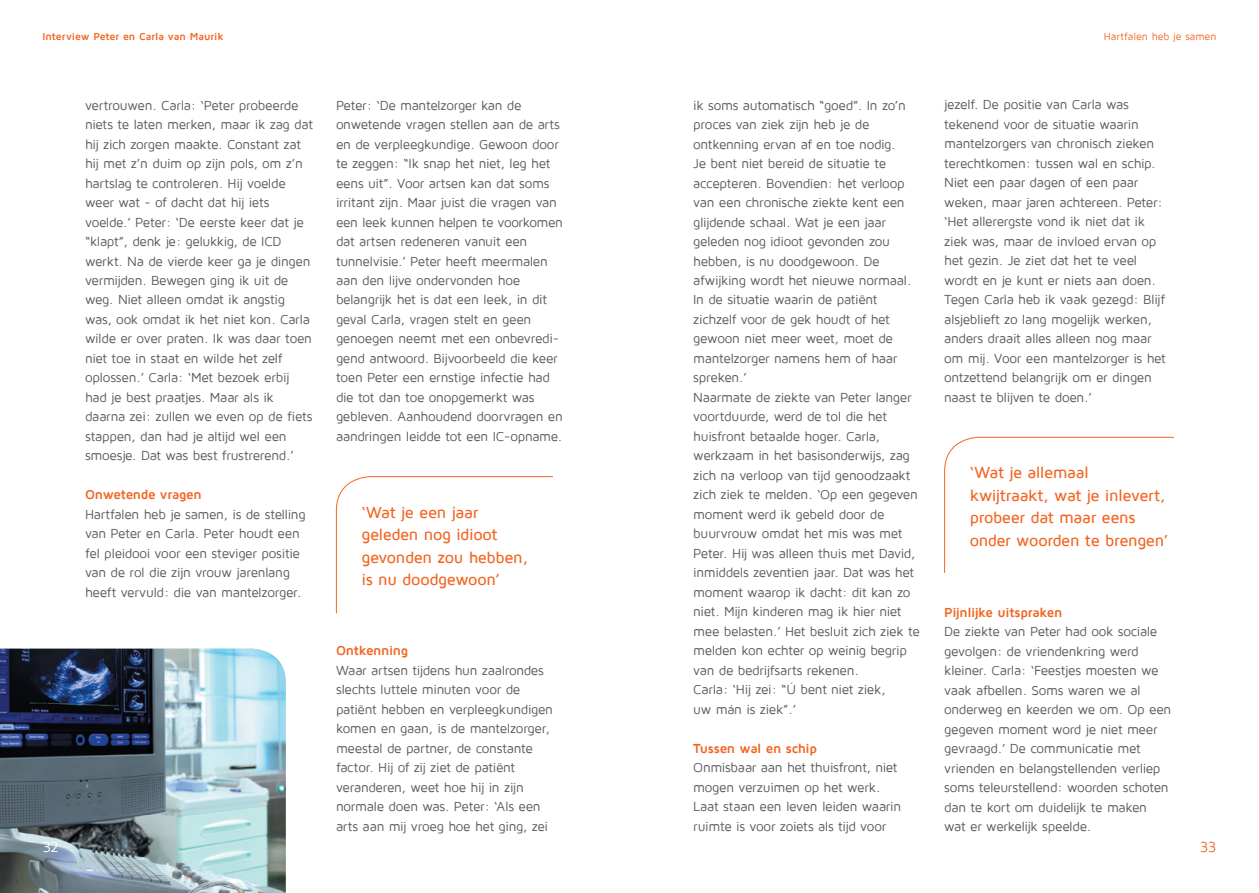
<style>
.page{position:relative;width:1259px;height:893px;background:#fff}
.page>*{position:absolute;margin:0;border:0;box-sizing:border-box;transform-origin:0 0}
.t1{font:500 16.5px/22.5px "Maven Pro";letter-spacing:-.025em;color:#f26522}
.t2{font:15px "Maven Pro";color:#fff}
.t3{font:15px "Maven Pro";color:#f26522}
.t4{font:13.5px/19.5px "Maven Pro";letter-spacing:-.025em;color:#58595b}
.t5{font:700 13.5px "Maven Pro";letter-spacing:-.03em;color:#f26522}
.t6{font:700 10.5px "Maven Pro";letter-spacing:-.005em;color:#f26522}
.t7{font:10.5px "Maven Pro";letter-spacing:-.005em;color:#f26522}
</style>
<div class="page">
<img style="left:0;top:649px;width:286px;height:244px">
<svg style="left:336px;top:476px;width:217px;height:138px"></svg>
<svg style="left:944px;top:437px;width:230px;height:136px"></svg>
<p class="t6" style="left:43px;top:31px;width:183px">Interview Peter en Carla van Maurik</p>
<p class="t7" style="left:1104px;top:31px;width:114px">Hartfalen heb je samen</p>
<p class="t4" style="left:85px;top:95px;width:229px">vertrouwen. Carla: ‘Peter probeerde niets te laten merken, maar ik zag dat hij zich zorgen maakte. Constant zat hij met z’n duim op zijn pols, om z’n hartslag te controleren. Hij voelde weer wat - of dacht dat hij iets voelde.’ Peter: ‘De eerste keer dat je “klapt”, denk je: gelukkig, de ICD werkt. Na de vierde keer ga je dingen vermijden. Bewegen ging ik uit de weg. Niet alleen omdat ik angstig was, ook omdat ik het niet kon. Carla wilde er over praten. Ik was daar toen niet toe in staat en wilde het zelf oplossen.’ Carla: ‘Met bezoek erbij had je best praatjes. Maar als ik daarna zei: zullen we even op de fiets stappen, dan had je altijd wel een smoesje. Dat was best frustrerend.’</p>
<p class="t5" style="left:85px;top:488px;width:118px">Onwetende vragen</p>
<p class="t4" style="left:85px;top:505px;width:222px">Hartfalen heb je samen, is de stelling van Peter en Carla. Peter houdt een fel pleidooi voor een steviger positie van de rol die zijn vrouw jarenlang heeft vervuld: die van mantelzorger.</p>
<p class="t4" style="left:336px;top:95px;width:228px">Peter: ‘De mantelzorger kan de onwetende vragen stellen aan de arts en de verpleegkundige. Gewoon door te zeggen: “Ik snap het niet, leg het eens uit”. Voor artsen kan dat soms irritant zijn. Maar juist die vragen van een leek kunnen helpen te voorkomen dat artsen redeneren vanuit een tunnelvisie.’ Peter heeft meermalen aan den lijve ondervonden hoe belangrijk het is dat een leek, in dit geval Carla, vragen stelt en geen genoegen neemt met een onbevredi&shy;gend antwoord. Bijvoorbeeld die keer toen Peter een ernstige infectie had die tot dan toe onopgemerkt was gebleven. Aanhoudend doorvragen en aandringen leidde tot een IC-opname.</p>
<p class="t1" style="left:361px;top:501px;width:168px">‘Wat je een jaar geleden nog idioot gevonden zou hebben, is nu doodgewoon’</p>
<p class="t5" style="left:336px;top:644px;width:74px">Ontkenning</p>
<p class="t4" style="left:336px;top:661px;width:218px">Waar artsen tijdens hun zaalrondes slechts luttele minuten voor de patiënt hebben en verpleegkundigen komen en gaan, is de mantelzorger, meestal de partner, de constante factor. Hij of zij ziet de patiënt veranderen, weet hoe hij in zijn normale doen was. Peter: ‘Als een arts aan mij vroeg hoe het ging, zei</p>
<p class="t4" style="left:693px;top:95px;width:228px">ik soms automatisch “goed”. In zo’n proces van ziek zijn heb je de ontkenning ervan af en toe nodig.<br>Je bent niet bereid de situatie te accepteren. Bovendien: het verloop van een chronische ziekte kent een glijdende schaal. Wat je een jaar geleden nog idioot gevonden zou hebben, is nu doodgewoon. De afwijking wordt het nieuwe normaal.<br>In de situatie waarin de patiënt zichzelf voor de gek houdt of het gewoon niet meer weet, moet de mantelzorger namens hem of haar spreken.’<br>Naarmate de ziekte van Peter langer voortduurde, werd de tol die het huisfront betaalde hoger. Carla, werkzaam in het basisonderwijs, zag zich na verloop van tijd genoodzaakt zich ziek te melden. ‘Op een gegeven moment werd ik gebeld door de buurvrouw omdat het mis was met<br>Peter. Hij was alleen thuis met David, inmiddels zeventien jaar. Dat was het moment waarop ik dacht: dit kan zo niet. Mijn kinderen mag ik hier niet mee belasten.’ Het besluit zich ziek te melden kon echter op weinig begrip van de bedrijfsarts rekenen.<br>Carla: ‘Hij zei: “Ú bent niet ziek,<br>uw mán is ziek”.’</p>
<p class="t5" style="left:693px;top:741px;width:125px">Tussen wal en schip</p>
<p class="t4" style="left:693px;top:758px;width:209px">Onmisbaar aan het thuisfront, niet mogen verzuimen op het werk.<br>Laat staan een leven leiden waarin ruimte is voor zoiets als tijd voor</p>
<p class="t4" style="left:944px;top:95px;width:223px">jezelf. De positie van Carla was tekenend voor de situatie waarin mantelzorgers van chronisch zieken terechtkomen: tussen wal en schip.<br>Niet een paar dagen of een paar weken, maar jaren achtereen. Peter: ‘Het allerergste vond ik niet dat ik ziek was, maar de invloed ervan op het gezin. Je ziet dat het te veel wordt en je kunt er niets aan doen.<br>Tegen Carla heb ik vaak gezegd: Blijf alsjeblieft zo lang mogelijk werken, anders draait alles alleen nog maar om mij. Voor een mantelzorger is het ontzettend belangrijk om er dingen naast te blijven te doen.’</p>
<p class="t1" style="left:969px;top:462px;width:200px">‘Wat je allemaal kwijtraakt, wat je inlevert, probeer dat maar eens onder woorden te brengen’</p>
<p class="t5" style="left:944px;top:605px;width:120px">Pijnlijke uitspraken</p>
<p class="t4" style="left:944px;top:622px;width:229px">De ziekte van Peter had ook sociale gevolgen: de vriendenkring werd kleiner. Carla: ‘Feestjes moesten we vaak afbellen. Soms waren we al onderweg en keerden we om. Op een gegeven moment word je niet meer gevraagd.’ De communicatie met vrienden en belangstellenden verliep soms teleurstellend: woorden schoten dan te kort om duidelijk te maken wat er werkelijk speelde.</p>
<p class="t2" style="left:43px;top:839px;width:18px">32</p>
<p class="t3" style="left:1199px;top:839px;width:18px">33</p>
</div>
